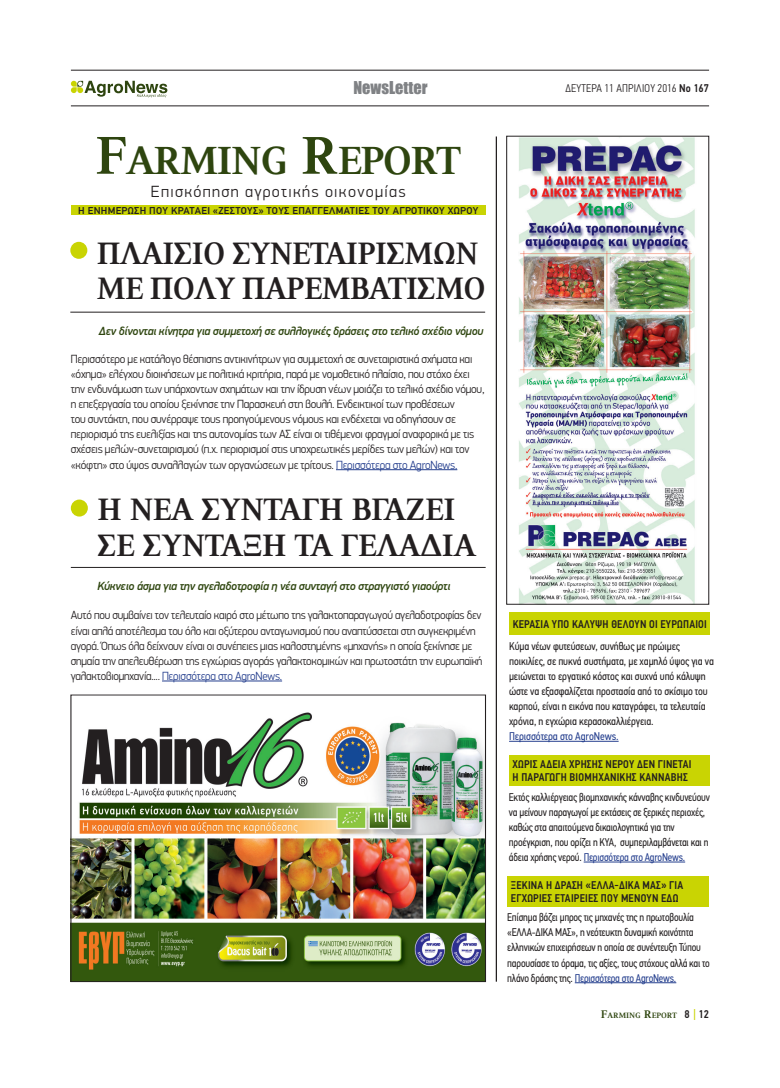
<style>
.page{position:relative;width:780px;height:1088px;background:#fff}
.page>*{position:absolute;margin:0;border:0;box-sizing:border-box;transform-origin:0 0}
.t1{font:700 44.38px "PF Press";letter-spacing:-.03em;color:#2e450f}
.t2{font:700 35px/35px "PF Press";letter-spacing:-.02em;color:#231f20;scale:.96 1}
.t3{font:700 35px/35px "PF Press";letter-spacing:-.02em;color:#231f20}
.t4{font:300 16.25px "PF Din Display Pro";letter-spacing:.08em;color:#231f20}
.t5{font:16.25px "Impact";color:#808285}
.t6{font:300 11.88px/15.1px "PF Din Display Pro";letter-spacing:-.02em;color:#231f20;scale:.96 1}
.t7{font:300 11.88px/15.1px "PF Din Display Pro";letter-spacing:-.02em;color:#231f20;scale:.95 1}
.t8{font:italic 500 11.88px "PF Din Display Pro";letter-spacing:-.02em;color:#2e450f}
.t9{font:11.25px/15.1px "PF Din Text Cond Pro";letter-spacing:-.02em;color:#231f20;scale:.95 1}
.t10{font:11.25px/15.1px "PF Din Text Cond Pro";letter-spacing:-.02em;color:#231f20}
.t11{font:500 11.25px/13.8px "PF Din Text Cond Pro";letter-spacing:.02em;color:#231f20;text-align:right}
.t12{font:300 11.25px "PF Din Text Cond Pro";letter-spacing:.02em;color:#231f20}
.t13{font:11.25px "PF Din Text Cond Pro";letter-spacing:-.01em;color:#253f8e}
.t14{font:500 10px "PF Din Text Pro";letter-spacing:.03em;color:#231f20}
.t15{font:700 8.75px "PF Press";color:#2e450f}
.s1{font-size:60.12px}
.s2{color:#253f8e}
.s3{font-weight:500}
.s4{font-size:12.5px}
.s5{font-family:"PF Din Text Cond Pro";font-weight:500;font-size:11.25px;color:#231f20}
.s6{font-family:"PF Din Text Cond Pro";font-weight:400;font-size:15.75px;color:#c9d403}
</style>
<div class="page">
<hr style="left:71px;top:106px;width:638px;height:1px;background:#231f20">
<hr style="left:71px;top:70px;width:638px;height:1px;background:#231f20">
<svg style="left:71px;top:81px;width:96px;height:16px"></svg>
<div style="left:507px;top:876px;width:202px;height:30px;background:#c9d403"></div>
<hr style="left:574px;top:982px;width:102px;height:1px;background:#253f8e">
<hr style="left:495px;top:136px;width:2px;height:845px;background:#231f20">
<hr style="left:162px;top:681px;width:120px;height:1px;background:#253f8e">
<div style="left:71px;top:499px;width:17px;height:17px;background:#c9d403;border-radius:50%"></div>
<hr style="left:71px;top:567px;width:414px;height:1px;background:#231f20">
<div style="left:71px;top:205px;width:414px;height:10px;background:#c9d403"></div>
<hr style="left:336px;top:469px;width:121px;height:1px;background:#253f8e">
<div style="left:70px;top:242px;width:17px;height:17px;background:#c9d403;border-radius:50%"></div>
<hr style="left:70px;top:312px;width:415px;height:1px;background:#231f20">
<hr style="left:509px;top:741px;width:109px;height:1px;background:#253f8e">
<div style="left:509px;top:612px;width:200px;height:22px;background:#c9d403"></div>
<hr style="left:583px;top:862px;width:102px;height:1px;background:#253f8e">
<div style="left:509px;top:755px;width:200px;height:30px;background:#c9d403"></div>
<img style="left:519px;top:138px;width:176px;height:464px">
<div style="left:506px;top:136px;width:202px;height:468px;border:1px solid #231f20"></div>
<img style="left:73px;top:712px;width:410px;height:268px">
<div style="left:71px;top:695px;width:414px;height:287px;border:1px solid #231f20"></div>
<h3 class="t5" style="left:353px;top:75px;width:76px">NewsLetter</h3>
<h1 class="t1" style="left:95px;top:138px;width:368px"><span class="s1">F</span>ARMING <span class="s1">R</span>EPORT</h1>
<h3 class="t4" style="left:151px;top:182px;width:256px">Επισκόπηση αγροτικής οικονομίας</h3>
<p class="t14" style="left:78px;top:204px;width:401px">Η ΕΝΗΜΕΡΩΣΗ ΠΟΥ ΚΡΑΤΑΕΙ «ΖΕΣΤΟΥΣ» ΤΟΥΣ ΕΠΑΓΓΕΛΜΑΤΙΕΣ ΤΟΥ ΑΓΡΟΤΙΚΟΥ ΧΩΡΟΥ</p>
<h2 class="t2" style="left:97px;top:236px;width:406px">πλαισιο συνεταιρισμών με πολυ παρεμβατισμο</h2>
<p class="t8" style="left:99px;top:324px;width:386px">Δεν δίνονται κίνητρα για συμμετοχή σε συλλογικές δράσεις στο τελικό σχέδιο νόμου</p>
<p class="t6" style="left:71px;top:351px;width:432px">Περισσότερο με κατάλογο θέσπισης αντικινήτρων για συμμετοχή σε συνεταιριστικά σχήματα και «όχημα» ελέγχου διοικήσεων με πολιτικά κριτήρια, παρά με νομοθετικό πλαίσιο, που στόχο έχει την ενδυνάμωση των υπάρχοντων σχημάτων και την ίδρυση νέων μοιάζει το τελικό σχέδιο νόμου, η επεξεργασία του οποίου ξεκίνησε την Παρασκευή στη βουλή. Ενδεικτικοί των προθέσεων<br>του συντάκτη, που συνέρραψε τους προηγούμενους νόμους και ενδέχεται να οδηγήσουν σε περιορισμό της ευελιξίας και της αυτονομίας των ΑΣ είναι οι τιθέμενοι φραγμοί αναφορικά με τις σχέσεις μελών-συνεταιρισμού (π.χ. περιορισμοί στις υποχρεωτικές μερίδες των μελών) και τον «κόφτη» στο ύψος συναλλαγών των οργανώσεων με τρίτους. <span class="s2">Περισσότερα στο AgroNews.</span></p>
<h2 class="t3" style="left:97px;top:493px;width:381px">η νέα συνταγή βγαζει σε συνταξη τα γελαδια</h2>
<p class="t8" style="left:97px;top:578px;width:354px">Κύκνειο άσμα για την αγελαδοτροφία η νέα συνταγή στο στραγγιστό γιαούρτι</p>
<p class="t7" style="left:71px;top:608px;width:435px">Αυτό που συμβαίνει τον τελευταίο καιρό στο μέτωπο της γαλακτοπαραγωγού αγελαδοτροφίας δεν είναι απλά αποτέλεσμα του όλο και οξύτερου ανταγωνισμού που αναπτύσσεται στη συγκεκριμένη αγορά. Όπως όλα δείχνουν είναι οι συνέπειες μιας καλοστημένης «μηχανής» η οποία ξεκίνησε με σημαία την απελευθέρωση της εγχώριας αγοράς γαλακτοκομικών και πρωτοστάτη την ευρωπαϊκή γαλακτοβιομηχανία.... <span class="s2">Περισσότερα στο AgroNews.</span></p>
<p class="t12" style="left:565px;top:82px;width:145px">δευτερα 11 ΑΠΡΙΛΙΟΥ 2016 <span class="s3">Νο 167</span></p>
<p class="t11" style="left:512px;top:617px;width:46px">Κεράσια υπό</p>
<p class="t11" style="left:572px;top:617px;width:135px">κάλυψη θέλουν οι Ευρωπαίοι</p>
<p class="t10" style="left:509px;top:638px;width:206px">Κύμα νέων φυτεύσεων, συνήθως με πρώιμες ποικιλίες, σε πυκνά συστήματα, με χαμηλό ύψος για να μειώνεται το εργατικό κόστος και συχνά υπό κάλυψη ώστε να εξασφαλίζεται προστασία από το σκίσιμο του καρπού, είναι η εικόνα που καταγράφει, τα τελευταία χρόνια, η εγχώρια κερασοκαλλιέργεια.</p>
<p class="t13" style="left:509px;top:729px;width:111px">Περισσότερα στο AgroNews.</p>
<p class="t11" style="left:512px;top:757px;width:177px;text-align:left">χωρισ αδεια χρησησ νερου δεν γινεται η παραγωγη βιομηχανικήσ κάνναβησ</p>
<p class="t9" style="left:509px;top:789px;width:213px">Εκτός καλλιέργειας βιομηχανικής κάνναβης κινδυνεύουν να μείνουν παραγωγοί με εκτάσεις σε ξερικές περιοχές, καθώς στα απαιτούμενα δικαιολογητικά για την προέγκριση, που ορίζει η ΚΥΑ, συμπεριλαμβάνεται και η άδεια χρήσης νερού. <span class="s2">Περισσότερα στο AgroNews.</span></p>
<p class="t11" style="left:511px;top:878px;width:169px">ΜΑΣ» για<br>εγχώριες εται ρείες που μένουν εδώ</p>
<p class="t9" style="left:507px;top:910px;width:215px">Επίσημα βάζει μπρος τις μηχανές της η πρωτοβουλία «ΕΛΛΑ-ΔΙΚΑ ΜΑΣ», η νεότευκτη δυναμική κοινότητα ελληνικών επιχειρήσεων η οποία σε συνέντευξη Τύπου παρουσίασε το όραμα, τις αξίες, τους στόχους αλλά και το πλάνο δράσης της. <span class="s2">Περισσότερα στο AgroNews.</span></p>
<p class="t11" style="left:511px;top:878px;width:87px">Ξεκινά η δράση «ΕΛΛΑ</p>
<p class="t11" style="left:614px;top:878px;width:11px">-ΔΙΚΑ</p>
<p class="t15" style="left:601px;top:1011px;width:110px"><span class="s4">F</span>ARMING <span class="s4">R</span>EPORT <span class="s5">8</span> <span class="s6">I</span> <span class="s5">12</span></p>
</div>
